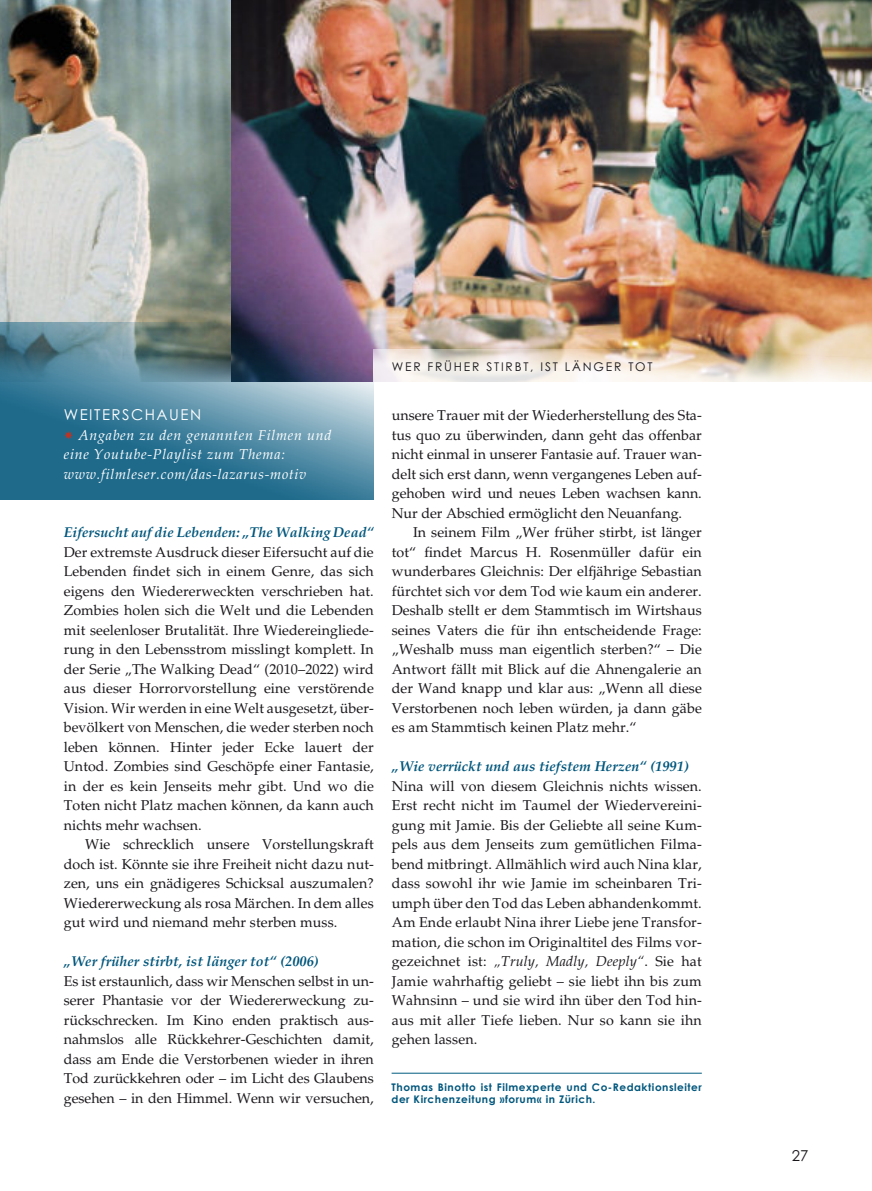
<style>
.page{position:relative;width:872px;height:1191px;background:#fff}
.page>*{position:absolute;margin:0;border:0;box-sizing:border-box;transform-origin:0 0}
.t1{font:15px "Century Gothic Pro";letter-spacing:.1em;color:#fff}
.t2{font:15px "Century Gothic Pro";color:#1a171b}
.t3{font:14.25px/19.5px "Palatino LT Std";letter-spacing:.005em;color:#1a171b;text-align:justify}
.t4{font:italic 700 14.25px "Palatino LT Std";letter-spacing:.005em;color:#00567c}
.t5{font:italic 14.25px/19.5px "Palatino LT Std";letter-spacing:.05em;color:#fff}
.t6{font:12px "Century Gothic Pro";letter-spacing:.15em;color:#1a171b}
.t7{font:700 10.5px/12px "Century Gothic Pro";letter-spacing:.05em;color:#00567c}
.s1{font-style:italic}
</style>
<div class="page">
<img style="left:0;top:0;width:872px;height:350px">
<img style="left:374px;top:350px;width:498px;height:31px">
<hr style="left:391px;top:1072px;width:311px;height:1px;background:#005d7f">
<img style="left:0;top:323px;width:374px;height:176px">
<svg style="left:64px;top:430px;width:9px;height:9px"></svg>
<p class="t1" style="left:64px;top:409px;width:139px">WEITERSCHAUEN</p>
<p class="t5" style="left:64px;top:427px;width:269px;text-indent:15px">Angaben zu den genannten Filmen und eine Youtube-Playlist zum Thema: www.filmleser.com/das-lazarus-motiv</p>
<p class="t4" style="left:64px;top:527px;width:311px">Eifersucht auf die Lebenden: „The Walking Dead“</p>
<p class="t3" style="left:64px;top:544px;width:311px">Der extremste Ausdruck dieser Eifersucht auf die Lebenden findet sich in einem Genre, das sich eigens den Wiedererweckten verschrieben hat.<br>Zombies holen sich die Welt und die Lebenden mit seelenloser Brutalität. Ihre Wiedereingliede&shy;rung in den Lebensstrom misslingt komplett. In der Serie „The Walking Dead“ (2010–2022) wird aus dieser Horrorvorstellung eine verstörende Vision. Wir werden in eine Welt ausgesetzt, über&shy;bevölkert von Menschen, die weder sterben noch leben können. Hinter jeder Ecke lauert der Untod. Zombies sind Geschöpfe einer Fantasie, in der es kein Jenseits mehr gibt. Und wo die Toten nicht Platz machen können, da kann auch nichts mehr wachsen.</p>
<p class="t3" style="left:64px;top:836px;width:311px;text-indent:21px">Wie schrecklich unsere Vorstellungskraft doch ist. Könnte sie ihre Freiheit nicht dazu nut&shy;zen, uns ein gnädigeres Schicksal auszumalen?<br>Wiedererweckung als rosa Märchen. In dem alles gut wird und niemand mehr sterben muss.</p>
<p class="t4" style="left:64px;top:956px;width:256px">„Wer früher stirbt, ist länger tot“ (2006)</p>
<p class="t3" style="left:64px;top:973px;width:311px">Es ist erstaunlich, dass wir Menschen selbst in un&shy;serer Phantasie vor der Wiedererweckung zu&shy;rückschrecken. Im Kino enden praktisch aus&shy;nahmslos alle Rückkehrer-Geschichten damit, dass am Ende die Verstorbenen wieder in ihren Tod zurückkehren oder – im Licht des Glaubens gesehen – in den Himmel. Wenn wir versuchen,</p>
<p class="t6" style="left:392px;top:362px;width:262px">WER FRÜHER STIRBT, IST LÄNGER TOT</p>
<p class="t3" style="left:392px;top:407px;width:311px">unsere Trauer mit der Wiederherstellung des Sta&shy;tus quo zu überwinden, dann geht das offenbar nicht einmal in unserer Fantasie auf. Trauer wan&shy;delt sich erst dann, wenn vergangenes Leben auf&shy;gehoben wird und neues Leben wachsen kann.<br>Nur der Abschied ermöglicht den Neuanfang.</p>
<p class="t3" style="left:392px;top:524px;width:311px;text-indent:21px">In seinem Film „Wer früher stirbt, ist länger tot“ findet Marcus H. Rosenmüller dafür ein wunderbares Gleichnis: Der elfjährige Sebastian fürchtet sich vor dem Tod wie kaum ein anderer.<br>Deshalb stellt er dem Stammtisch im Wirtshaus seines Vaters die für ihn entscheidende Frage: „Weshalb muss man eigentlich sterben?“ – Die Antwort fällt mit Blick auf die Ahnengalerie an der Wand knapp und klar aus: „Wenn all diese Verstorbenen noch leben würden, ja dann gäbe es am Stammtisch keinen Platz mehr.“</p>
<p class="t4" style="left:392px;top:761px;width:298px">„Wie verrückt und aus tiefstem Herzen“ (1991)</p>
<p class="t3" style="left:392px;top:778px;width:311px">Nina will von diesem Gleichnis nichts wissen.<br>Erst recht nicht im Taumel der Wiedervereini&shy;gung mit Jamie. Bis der Geliebte all seine Kum&shy;pels aus dem Jenseits zum gemütlichen Filma&shy;bend mitbringt. Allmählich wird auch Nina klar, dass sowohl ihr wie Jamie im scheinbaren Tri&shy;umph über den Tod das Leben abhandenkommt.<br>Am Ende erlaubt Nina ihrer Liebe jene Transfor&shy;mation, die schon im Originaltitel des Films vor&shy;gezeichnet ist: <span class="s1">„Truly, Madly, Deeply“</span>. Sie hat Jamie wahrhaftig geliebt – sie liebt ihn bis zum Wahnsinn – und sie wird ihn über den Tod hin&shy;aus mit aller Tiefe lieben. Nur so kann sie ihn gehen lassen.</p>
<p class="t7" style="left:391px;top:1082px;width:312px">Thomas Binotto ist Filmexperte und Co-Redaktionsleiter der Kirchenzeitung »forum« in Zürich.</p>
<p class="t2" style="left:791px;top:1150px;width:18px">27</p>
</div>
